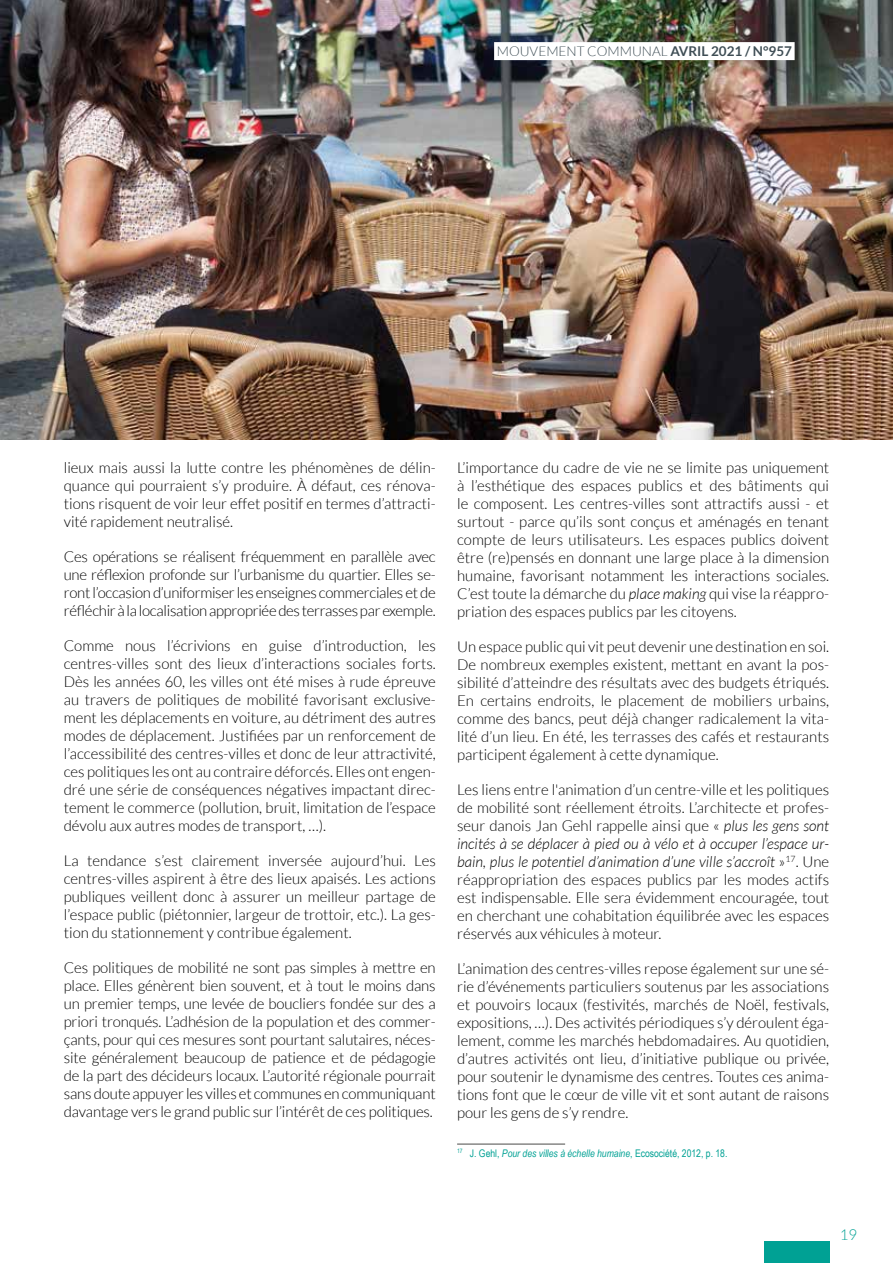
<style>
.page{position:relative;width:893px;height:1263px;background:#fff}
.page>*{position:absolute;margin:0;border:0;box-sizing:border-box;transform-origin:0 0}
.t1{font:300 15px/18px "Lato";color:#000;text-align:justify}
.t2{font:300 15px "Lato";color:#00a194}
.t3{font:300 13.5px "Lato";color:#3f4e55}
.t4{font:10.5px "Arial Narrow";color:#00a194}
.s1{font-weight:700}
.s2{font-style:italic}
</style>
<div class="page">
<div style="left:764px;top:1241px;width:65px;height:22px;background:#00a194"></div>
<hr style="left:457px;top:1144px;width:108px;height:1px;background:#4a4a49">
<img style="left:0;top:0;width:893px;height:440px">
<div style="left:494px;top:42px;width:301px;height:18px;background:#fff"></div>
<p class="t3" style="left:497px;top:44px;width:297px">MOUVEMENT COMMUNAL <span class="s1">AVRIL 2021 / N°957</span></p>
<p class="t1" style="left:64px;top:459px;width:374px">lieux mais aussi la lutte contre les phénomènes de délin&shy;quance qui pourraient s’y produire. À défaut, ces rénova&shy;tions risquent de voir leur effet positif en termes d’attracti&shy;vité rapidement neutralisé.</p>
<p class="t1" style="left:64px;top:548px;width:373px">Ces opérations se réalisent fréquemment en parallèle avec une réflexion profonde sur l’urbanisme du quartier. Elles se&shy;ront l’occasion d’uniformiser les enseignes commerciales et de réfléchir à la localisation appropriée des terrasses par exemple.</p>
<p class="t1" style="left:64px;top:637px;width:374px">Comme nous l’écrivions en guise d’introduction, les centres-villes sont des lieux d’interactions sociales forts.<br>Dès les années 60, les villes ont été mises à rude épreuve au travers de politiques de mobilité favorisant exclusive&shy;ment les déplacements en voiture, au détriment des autres modes de déplacement. Justifiées par un renforcement de l’accessibilité des centres-villes et donc de leur attractivité, ces politiques les ont au contraire déforcés. Elles ont engen&shy;dré une série de conséquences négatives impactant direc&shy;tement le commerce (pollution, bruit, limitation de l’espace dévolu aux autres modes de transport, …).</p>
<p class="t1" style="left:64px;top:852px;width:374px">La tendance s’est clairement inversée aujourd’hui. Les centres-villes aspirent à être des lieux apaisés. Les actions publiques veillent donc à assurer un meilleur partage de l’espace public (piétonnier, largeur de trottoir, etc.). La ges&shy;tion du stationnement y contribue également.</p>
<p class="t1" style="left:64px;top:959px;width:373px">Ces politiques de mobilité ne sont pas simples à mettre en place. Elles génèrent bien souvent, et à tout le moins dans un premier temps, une levée de boucliers fondée sur des a priori tronqués. L’adhésion de la population et des commer&shy;çants, pour qui ces mesures sont pourtant salutaires, néces&shy;site généralement beaucoup de patience et de pédagogie de la part des décideurs locaux. L’autorité régionale pourrait sans doute appuyer les villes et communes en communiquant davantage vers le grand public sur l’intérêt de ces politiques.</p>
<p class="t1" style="left:457px;top:459px;width:374px">L’importance du cadre de vie ne se limite pas uniquement à l’esthétique des espaces publics et des bâtiments qui le composent. Les centres-villes sont attractifs aussi - et surtout - parce qu’ils sont conçus et aménagés en tenant compte de leurs utilisateurs. Les espaces publics doivent être (re)pensés en donnant une large place à la dimension humaine, favorisant notamment les interactions sociales.<br>C’est toute la démarche du <span class="s2">place making</span> qui vise la réappro&shy;priation des espaces publics par les citoyens.</p>
<p class="t1" style="left:457px;top:638px;width:374px">Un espace public qui vit peut devenir une destination en soi.<br>De nombreux exemples existent, mettant en avant la pos&shy;sibilité d’atteindre des résultats avec des budgets étriqués.<br>En certains endroits, le placement de mobiliers urbains, comme des bancs, peut déjà changer radicalement la vita&shy;lité d’un lieu. En été, les terrasses des cafés et restaurants participent également à cette dynamique.</p>
<p class="t1" style="left:457px;top:781px;width:374px">Les liens entre l'animation d’un centre-ville et les politiques de mobilité sont réellement étroits. L’architecte et profes&shy;seur danois Jan Gehl rappelle ainsi que « <span class="s2">plus les gens sont incités à se déplacer à pied ou à vélo et à occuper l’espace ur&shy;bain, plus le potentiel d’animation d’une ville s’accroît</span> »<sup>17</sup>. Une réappropriation des espaces publics par les modes actifs est indispensable. Elle sera évidemment encouragée, tout en cherchant une cohabitation équilibrée avec les espaces réservés aux véhicules à moteur.</p>
<p class="t1" style="left:457px;top:960px;width:374px">L’animation des centres-villes repose également sur une sé&shy;rie d’événements particuliers soutenus par les associations et pouvoirs locaux (festivités, marchés de Noël, festivals, expositions, …). Des activités périodiques s’y déroulent éga&shy;lement, comme les marchés hebdomadaires. Au quotidien, d’autres activités ont lieu, d’initiative publique ou privée, pour soutenir le dynamisme des centres. Toutes ces anima&shy;tions font que le cœur de ville vit et sont autant de raisons pour les gens de s’y rendre.</p>
<p class="t4" style="left:457px;top:1145px;width:272px"><sup>17</sup> J. Gehl, <span class="s2">Pour des villes à échelle humaine</span>, Ecosociété, 2012, p. 18.</p>
<p class="t2" style="left:840px;top:1227px;width:19px">19</p>
</div>
